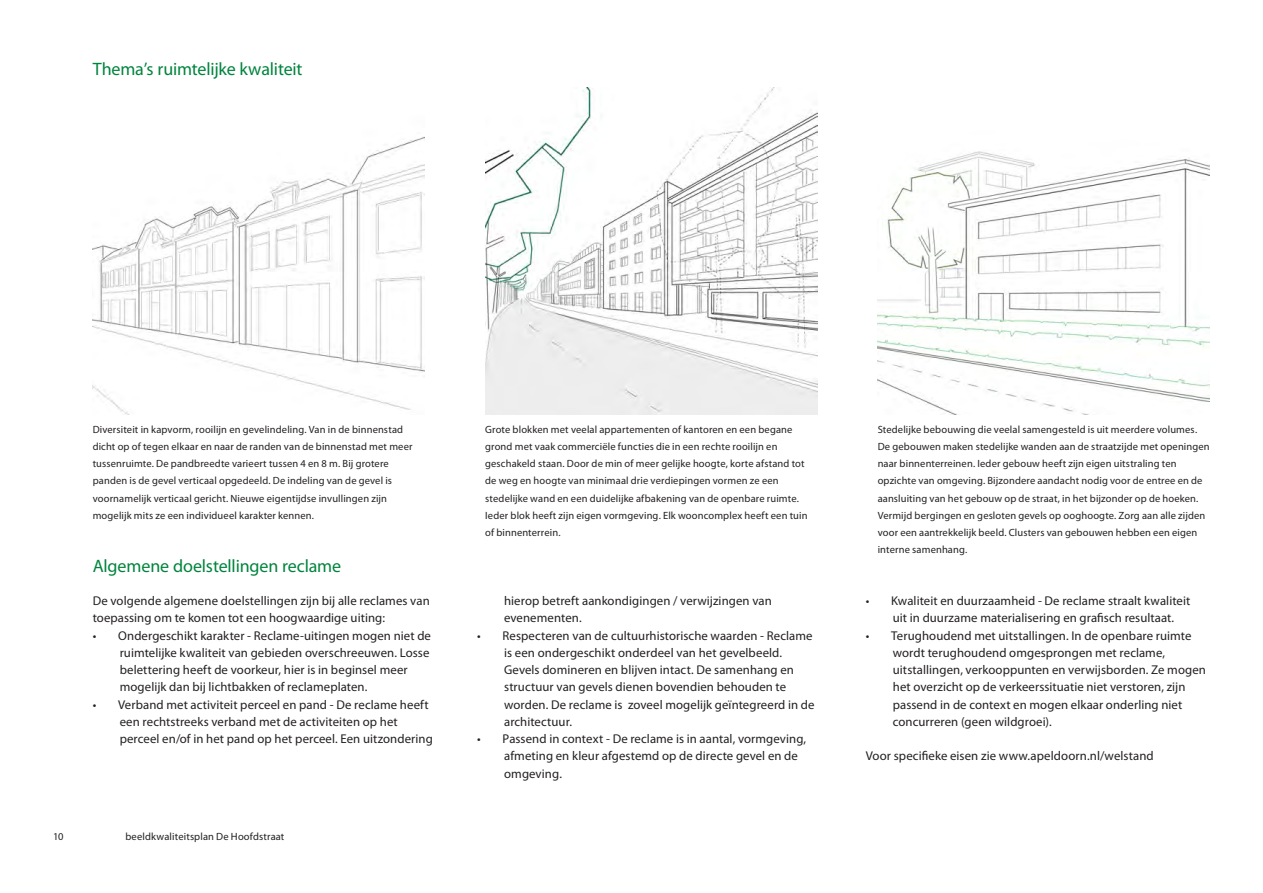
<style>
.page{position:relative;width:1263px;height:893px;background:#fff}
.page>*{position:absolute;margin:0;border:0;box-sizing:border-box;transform-origin:0 0}
._03_Tussenkop{font:18px "Myriad Pro";letter-spacing:-.01em;color:#00843d}
._04_Bodytekst{font:12.75px/17.2px "Myriad Pro";letter-spacing:.01em;color:#231f20}
._06-Bijschrift{font:10.5px/17.2px "Myriad Pro";letter-spacing:.015em;color:#231f20}
</style>
<div class="page">
<img style="left:878px;top:151px;width:332px;height:264px">
<img style="left:93px;top:137px;width:332px;height:278px">
<img style="left:485px;top:88px;width:332px;height:327px">
<p class="_03_Tussenkop" style="left:93px;top:58px;width:211px">Thema’s ruimtelijke kwaliteit</p>
<p class="_06-Bijschrift" style="left:93px;top:420px;width:321px">Diversiteit in kapvorm, rooilijn en gevelindeling. Van in de binnenstad dicht op of tegen elkaar en naar de randen van de binnenstad met meer tussenruimte. De pandbreedte varieert tussen 4 en 8 m. Bij grotere panden is de gevel verticaal opgedeeld. De indeling van de gevel is voornamelijk verticaal gericht. Nieuwe eigentijdse invullingen zijn mogelijk mits ze een individueel karakter kennen.</p>
<p class="_06-Bijschrift" style="left:485px;top:420px;width:324px">Grote blokken met veelal appartementen of kantoren en een begane grond met vaak commerciële functies die in een rechte rooilijn en geschakeld staan. Door de min of meer gelijke hoogte, korte afstand tot de weg en hoogte van minimaal drie verdiepingen vormen ze een stedelijke wand en een duidelijke afbakening van de openbare ruimte.<br>Ieder blok heeft zijn eigen vormgeving. Elk wooncomplex heeft een tuin of binnenterrein.</p>
<p class="_06-Bijschrift" style="left:878px;top:420px;width:334px">Stedelijke bebouwing die veelal samengesteld is uit meerdere volumes.<br>De gebouwen maken stedelijke wanden aan de straatzijde met openingen naar binnenterreinen. Ieder gebouw heeft zijn eigen uitstraling ten opzichte van omgeving. Bijzondere aandacht nodig voor de entree en de aansluiting van het gebouw op de straat, in het bijzonder op de hoeken.<br>Vermijd bergingen en gesloten gevels op ooghoogte. Zorg aan alle zijden voor een aantrekkelijk beeld. Clusters van gebouwen hebben een eigen interne samenhang.</p>
<p class="_03_Tussenkop" style="left:93px;top:555px;width:250px">Algemene doelstellingen reclame</p>
<p class="_04_Bodytekst" style="left:93px;top:592px;width:339px">De volgende algemene doelstellingen zijn bij alle reclames van toepassing om te komen tot een hoogwaardige uiting:</p>
<p class="_04_Bodytekst" style="left:120px;top:627px;width:313px;text-indent:-27px">• Ondergeschikt karakter - Reclame-uitingen mogen niet de ruimtelijke kwaliteit van gebieden overschreeuwen. Losse belettering heeft de voorkeur, hier is in beginsel meer mogelijk dan bij lichtbakken of reclameplaten.</p>
<p class="_04_Bodytekst" style="left:120px;top:696px;width:315px;text-indent:-27px">• Verband met activiteit perceel en pand - De reclame heeft een rechtstreeks verband met de activiteiten op het perceel en/of in het pand op het perceel. Een uitzondering</p>
<p class="_06-Bijschrift" style="left:53px;top:827px;width:12px">10</p>
<p class="_06-Bijschrift" style="left:125px;top:827px;width:160px">beeldkwaliteitsplan De Hoofdstraat</p>
<p class="_04_Bodytekst" style="left:504px;top:592px;width:269px">hierop betreft aankondigingen / verwijzingen van evenementen.</p>
<p class="_04_Bodytekst" style="left:504px;top:627px;width:312px;text-indent:-27px">• Respecteren van de cultuurhistorische waarden - Reclame is een ondergeschikt onderdeel van het gevelbeeld.<br>Gevels domineren en blijven intact. De samenhang en structuur van gevels dienen bovendien behouden te worden. De reclame is zoveel mogelijk geïntegreerd in de architectuur.</p>
<p class="_04_Bodytekst" style="left:504px;top:730px;width:304px;text-indent:-27px">• Passend in context - De reclame is in aantal, vormgeving, afmeting en kleur afgestemd op de directe gevel en de omgeving.</p>
<p class="_04_Bodytekst" style="left:893px;top:592px;width:299px;text-indent:-27px">• Kwaliteit en duurzaamheid - De reclame straalt kwaliteit uit in duurzame materialisering en grafisch resultaat.</p>
<p class="_04_Bodytekst" style="left:893px;top:627px;width:315px;text-indent:-27px">• Terughoudend met uitstallingen. In de openbare ruimte wordt terughoudend omgesprongen met reclame, uitstallingen, verkooppunten en verwijsborden. Ze mogen het overzicht op de verkeerssituatie niet verstoren, zijn passend in de context en mogen elkaar onderling niet concurreren (geen wildgroei).</p>
<p class="_04_Bodytekst" style="left:866px;top:747px;width:289px">Voor specifieke eisen zie www.apeldoorn.nl/welstand</p>
</div>
